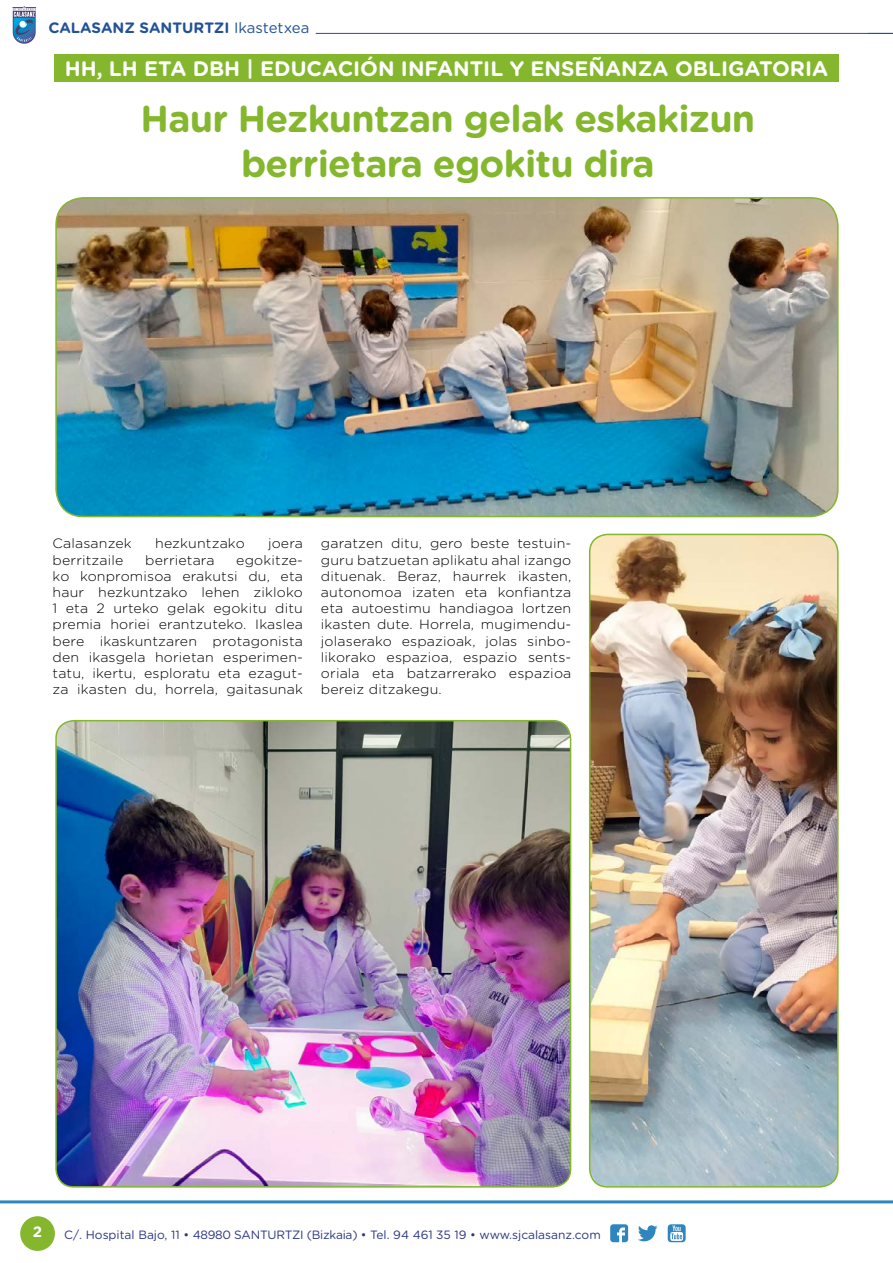
<style>
.page{position:relative;width:893px;height:1263px;background:#fff}
.page>*{position:absolute;margin:0;border:0;box-sizing:border-box;transform-origin:0 0}
.t1{font:700 37.5px/45px "Gotham Rounded";letter-spacing:-.02em;color:#84b72d;text-align:center}
.t2{font:700 21px "Gotham Rounded";color:#fff}
.t3{font:700 15px "Gotham Rounded";color:#225197}
.t4{font:700 15px "Gotham Rounded";color:#fff}
.t5{font:300 13.5px/16.2px "Gotham Rounded";letter-spacing:.01em;color:#000;text-align:justify;scale:1.05 1}
.t6{font:12px "Gotham Rounded";color:#283583}
.s1{font-weight:400}
</style>
<div class="page">
<svg style="left:13px;top:6px;width:23px;height:38px"></svg>
<div style="left:20px;top:1216px;width:35px;height:35px;background:#84b72d;border-radius:50%"></div>
<hr style="left:0;top:1200px;width:893px;height:3px;background:#2f85bd">
<hr style="left:316px;top:33px;width:577px;height:1px;background:#225197">
<svg style="left:638px;top:1225px;width:19px;height:16px"></svg>
<svg style="left:610px;top:1224px;width:18px;height:18px"></svg>
<svg style="left:668px;top:1224px;width:18px;height:18px"></svg>
<div style="left:54px;top:54px;width:785px;height:28px;background:#84b72d"></div>
<img style="left:56px;top:198px;width:782px;height:318px">
<div style="left:55px;top:197px;width:784px;height:320px;border:2px solid #84b72d;border-radius:27px"></div>
<img style="left:590px;top:534px;width:248px;height:653px">
<div style="left:589px;top:534px;width:250px;height:653px;border:2px solid #84b72d;border-radius:18px"></div>
<img style="left:56px;top:721px;width:515px;height:466px">
<div style="left:55px;top:720px;width:516px;height:467px;border:2px solid #84b72d;border-radius:18px"></div>
<p class="t3" style="left:48px;top:17px;width:262px">CALASANZ SANTURTZI <span class="s1">Ikastetxea</span></p>
<h2 class="t2" style="left:65px;top:53px;width:765px">HH, LH ETA DBH | EDUCACIÓN INFANTIL Y ENSEÑANZA OBLIGATORIA</h2>
<h1 class="t1" style="left:141px;top:95px;width:616px">Haur Hezkuntzan gelak eskakizun berrietara egokitu dira</h1>
<p class="t5" style="left:53px;top:535px;width:77px">Calasanzek</p>
<p class="t5" style="left:155px;top:535px;width:87px">hezkuntzako</p>
<p class="t5" style="left:268px;top:535px;width:35px">joera</p>
<p class="t5" style="left:53px;top:551px;width:69px">berritzaile</p>
<p class="t5" style="left:145px;top:551px;width:68px">berrietara</p>
<p class="t5" style="left:53px;top:551px;width:240px;text-indent:184px">egokitze&shy;ko konpromisoa erakutsi du, eta haur hezkuntzako lehen zikloko 1 eta 2 urteko gelak egokitu ditu premia horiei erantzuteko. Ikaslea bere ikaskuntzaren protagonista den ikasgela horietan esperimen&shy;tatu, ikertu, esploratu eta ezagut&shy;za ikasten du, horrela, gaitasunak</p>
<p class="t5" style="left:321px;top:535px;width:240px">garatzen ditu, gero beste testuin&shy;guru batzuetan aplikatu ahal izango dituenak. Beraz, haurrek ikasten, autonomoa izaten eta konfiantza eta autoestimu handiagoa lortzen ikasten dute. Horrela, mugimendu&shy;jolaserako espazioak, jolas sinbo&shy;likorako espazioa, espazio sents&shy;oriala eta batzarrerako espazioa bereiz ditzakegu.</p>
<p class="t4" style="left:33px;top:1221px;width:11px">2</p>
<p class="t6" style="left:64px;top:1226px;width:538px">C/. Hospital Bajo, 11 • 48980 SANTURTZI (Bizkaia) • Tel. 94 461 35 19 • www.sjcalasanz.com</p>
</div>
